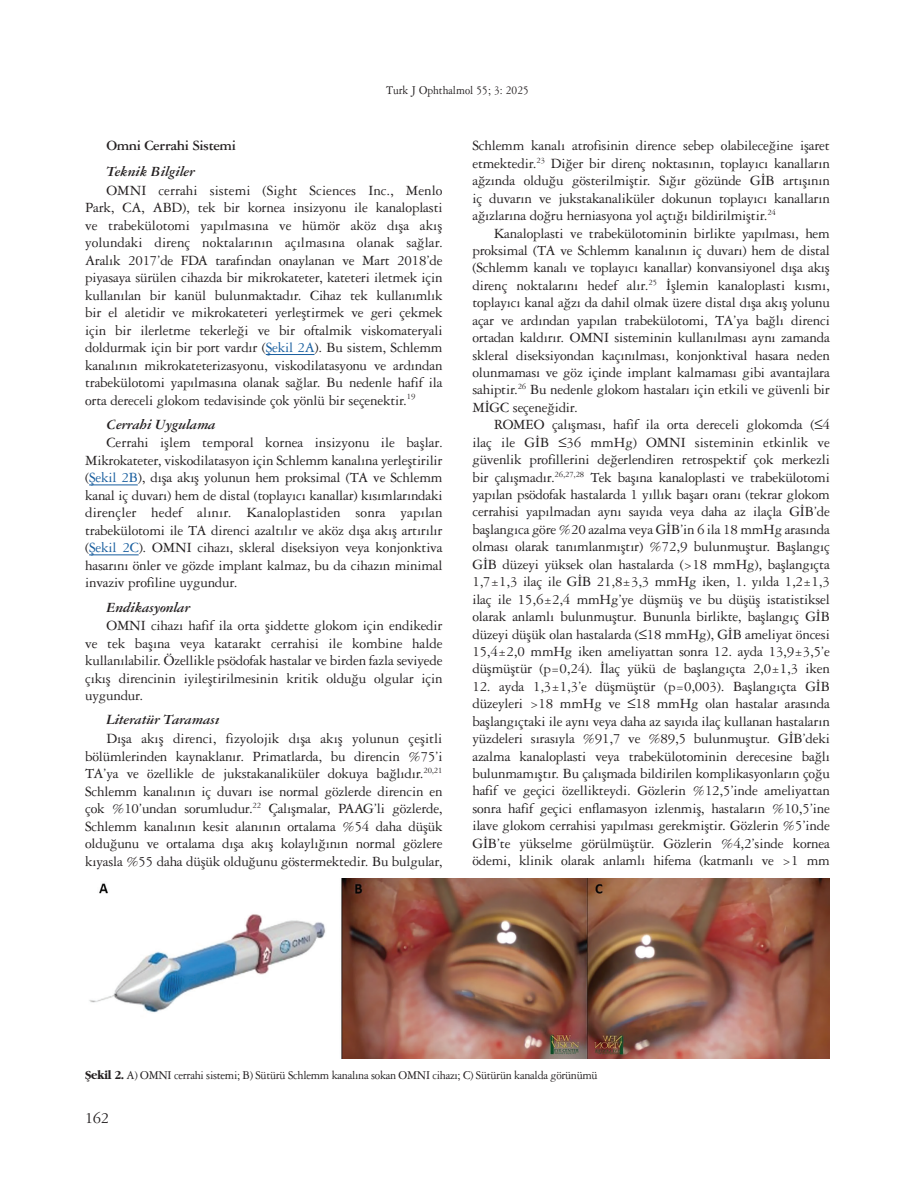
<style>
.page{position:relative;width:915px;height:1191px;background:#fff}
.page>*{position:absolute;margin:0;border:0;box-sizing:border-box;transform-origin:0 0}
.t1{font:16.5px "Garamond Three Tr";color:#231f20}
.t2{font:15px/17.4px "Garamond Three Tr";letter-spacing:-.015em;color:#231f20;text-align:justify}
.t3{font:15px "Garamond Three Bold Ita Tr";letter-spacing:-.025em;color:#231f20}
.t4{font:15px "Garamond Three Bold Tr";letter-spacing:-.025em;color:#231f20}
.t5{font:12.75px "Garamond Three Tr";letter-spacing:-.025em;color:#231f20;scale:.95 1}
.t6{font:12.75px "Garamond Three Tr";color:#231f20;scale:.9 1}
.s1{color:#175d9e}
.s2{font-family:"Garamond Bold Tr"}
</style>
<div class="page">
<hr style="left:266px;top:354px;width:48px;height:1px;background:#175d9e">
<hr style="left:89px;top:484px;width:49px;height:1px;background:#175d9e">
<hr style="left:89px;top:554px;width:50px;height:1px;background:#175d9e">
<img style="left:89px;top:878px;width:740px;height:180px">
<p class="t6" style="left:386px;top:82px;width:160px">Turk J Ophthalmol 55; 3: 2025</p>
<p class="t4" style="left:106px;top:137px;width:131px">Omni Cerrahi Sistemi</p>
<p class="t3" style="left:106px;top:162px;width:90px">Teknik Bilgiler</p>
<p class="t2" style="left:85px;top:181px;width:359px;text-indent:21px">OMNI cerrahi sistemi (Sight Sciences Inc., Menlo Park, CA, ABD), tek bir kornea insizyonu ile kanaloplasti ve trabekülotomi yapılmasına ve hümör aköz dışa akış yolundaki direnç noktalarının açılmasına olanak sağlar.<br>Aralık 2017’de FDA tarafından onaylanan ve Mart 2018’de piyasaya sürülen cihazda bir mikrokateter, kateteri iletmek için kullanılan bir kanül bulunmaktadır. Cihaz tek kullanımlık bir el aletidir ve mikrokateteri yerleştirmek ve geri çekmek için bir ilerletme tekerleği ve bir oftalmik viskomateryali doldurmak için bir port vardır (<span class="s1">Şekil 2A</span>). Bu sistem, Schlemm kanalının mikrokateterizasyonu, viskodilatasyonu ve ardından trabekülotomi yapılmasına olanak sağlar. Bu nedenle hafif ila orta dereceli glokom tedavisinde çok yönlü bir seçenektir.<sup>19</sup></p>
<p class="t3" style="left:106px;top:415px;width:111px">Cerrahi Uygulama</p>
<p class="t2" style="left:85px;top:433px;width:359px;text-indent:21px">Cerrahi işlem temporal kornea insizyonu ile başlar.<br>Mikrokateter, viskodilatasyon için Schlemm kanalına yerleştirilir (<span class="s1">Şekil 2B</span>), dışa akış yolunun hem proksimal (TA ve Schlemm kanal iç duvarı) hem de distal (toplayıcı kanallar) kısımlarındaki dirençler hedef alınır. Kanaloplastiden sonra yapılan trabekülotomi ile TA direnci azaltılır ve aköz dışa akış artırılır (<span class="s1">Şekil 2C</span>). OMNI cihazı, skleral diseksiyon veya konjonktiva hasarını önler ve gözde implant kalmaz, bu da cihazın minimal invaziv profiline uygundur.</p>
<p class="t3" style="left:106px;top:598px;width:85px">Endikasyonlar</p>
<p class="t2" style="left:85px;top:616px;width:359px;text-indent:21px">OMNI cihazı hafif ila orta şiddette glokom için endikedir ve tek başına veya katarakt cerrahisi ile kombine halde kullanılabilir. Özellikle psödofak hastalar ve birden fazla seviyede çıkış direncinin iyileştirilmesinin kritik olduğu olgular için uygundur.</p>
<p class="t3" style="left:106px;top:710px;width:115px">Literatür Taraması</p>
<p class="t2" style="left:85px;top:729px;width:359px;text-indent:21px">Dışa akış direnci, fizyolojik dışa akış yolunun çeşitli bölümlerinden kaynaklanır. Primatlarda, bu direncin %75’i TA’ya ve özellikle de jukstakanaliküler dokuya bağlıdır.<sup>20,21<br></sup>Schlemm kanalının iç duvarı ise normal gözlerde direncin en çok %10’undan sorumludur.<sup>22</sup> Çalışmalar, PAAG’li gözlerde, Schlemm kanalının kesit alanının ortalama %54 daha düşük olduğunu ve ortalama dışa akış kolaylığının normal gözlere kıyasla %55 daha düşük olduğunu göstermektedir. Bu bulgular,</p>
<p class="t2" style="left:472px;top:136px;width:359px">Schlemm kanalı atrofisinin dirence sebep olabileceğine işaret etmektedir.<sup>23</sup> Diğer bir direnç noktasının, toplayıcı kanalların ağzında olduğu gösterilmiştir. Sığır gözünde GİB artışının iç duvarın ve jukstakanaliküler dokunun toplayıcı kanalların ağızlarına doğru herniasyona yol açtığı bildirilmiştir.<sup>24</sup></p>
<p class="t2" style="left:472px;top:224px;width:359px;text-indent:21px">Kanaloplasti ve trabekülotominin birlikte yapılması, hem proksimal (TA ve Schlemm kanalının iç duvarı) hem de distal (Schlemm kanalı ve toplayıcı kanallar) konvansiyonel dışa akış direnç noktalarını hedef alır.<sup>25</sup> İşlemin kanaloplasti kısmı, toplayıcı kanal ağzı da dahil olmak üzere distal dışa akış yolunu açar ve ardından yapılan trabekülotomi, TA’ya bağlı direnci ortadan kaldırır. OMNI sisteminin kullanılması aynı zamanda skleral diseksiyondan kaçınılması, konjonktival hasara neden olunmaması ve göz içinde implant kalmaması gibi avantajlara sahiptir.<sup>26</sup> Bu nedenle glokom hastaları için etkili ve güvenli bir MİGC seçeneğidir.</p>
<p class="t2" style="left:472px;top:415px;width:359px;text-indent:21px">ROMEO çalışması, hafif ila orta dereceli glokomda (≤4 ilaç ile GİB ≤36 mmHg) OMNI sisteminin etkinlik ve güvenlik profillerini değerlendiren retrospektif çok merkezli bir çalışmadır.<sup>26,27,28</sup> Tek başına kanaloplasti ve trabekülotomi yapılan psödofak hastalarda 1 yıllık başarı oranı (tekrar glokom cerrahisi yapılmadan aynı sayıda veya daha az ilaçla GİB’de başlangıca göre %20 azalma veya GİB’in 6 ila 18 mmHg arasında olması olarak tanımlanmıştır) %72,9 bulunmuştur. Başlangıç GİB düzeyi yüksek olan hastalarda (&gt;18 mmHg), başlangıçta 1,7±1,3 ilaç ile GİB 21,8±3,3 mmHg iken, 1. yılda 1,2±1,3 ilaç ile 15,6±2,4 mmHg’ye düşmüş ve bu düşüş istatistiksel olarak anlamlı bulunmuştur. Bununla birlikte, başlangıç GİB düzeyi düşük olan hastalarda (≤18 mmHg), GİB ameliyat öncesi 15,4±2,0 mmHg iken ameliyattan sonra 12. ayda 13,9±3,5’e düşmüştür (p=0,24). İlaç yükü de başlangıçta 2,0±1,3 iken</p>
<p class="t2" style="left:472px;top:677px;width:359px">12. ayda 1,3±1,3’e düşmüştür (p=0,003). Başlangıçta GİB düzeyleri &gt;18 mmHg ve ≤18 mmHg olan hastalar arasında başlangıçtaki ile aynı veya daha az sayıda ilaç kullanan hastaların yüzdeleri sırasıyla %91,7 ve %89,5 bulunmuştur. GİB’deki azalma kanaloplasti veya trabekülotominin derecesine bağlı bulunmamıştır. Bu çalışmada bildirilen komplikasyonların çoğu hafif ve geçici özellikteydi. Gözlerin %12,5’inde ameliyattan sonra hafif geçici enflamasyon izlenmiş, hastaların %10,5’ine ilave glokom cerrahisi yapılması gerekmiştir. Gözlerin %5’inde GİB’te yükselme görülmüştür. Gözlerin %4,2’sinde kornea ödemi, klinik olarak anlamlı hifema (katmanlı ve &gt;1 mm</p>
<p class="t5" style="left:85px;top:1067px;width:541px"><span class="s2">Şekil 2.</span> A) OMNI cerrahi sistemi; B) Sütürü Schlemm kanalına sokan OMNI cihazı; C) Sütürün kanalda görünümü</p>
<p class="t1" style="left:85px;top:1107px;width:25px">162</p>
</div>
